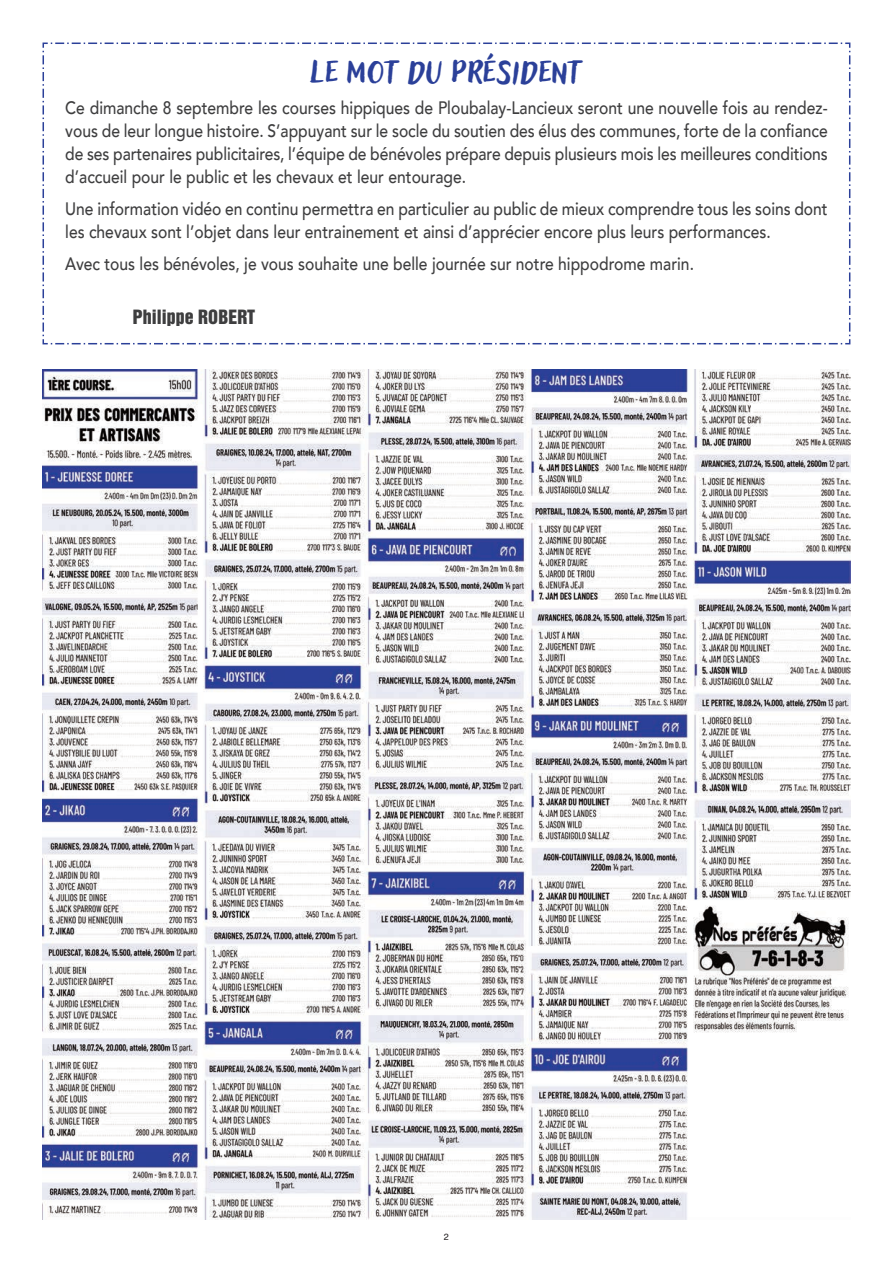
<style>
.page{position:relative;width:893px;height:1263px;background:#fff}
.page>*{position:absolute;margin:0;border:0;box-sizing:border-box;transform-origin:0 0}
.t1{font:42px "Adlery Pro Blockletter";letter-spacing:.01em;color:#2b4099}
.t2{font:500 18px/23.1px "Avenir";color:#3e3e3f;text-align:justify;scale:.87 1}
.t3{font:18px "Helvetica Inserat LT Std";color:#3e3e3f}
.t4{font:9px "Helvetica";color:#231f20}
</style>
<div class="page">
<svg style="left:42px;top:42px;width:809px;height:303px"></svg>
<img style="left:43px;top:370px;width:807px;height:849px">
<h1 class="t1" style="left:311px;top:43px;width:273px">Le Mot du Président</h1>
<p class="t2" style="left:65px;top:95px;width:878px">Ce dimanche 8 septembre les courses hippiques de Ploubalay-Lancieux seront une nouvelle fois au rendez&shy;vous de leur longue histoire. S’appuyant sur le socle du soutien des élus des communes, forte de la confiance de ses partenaires publicitaires, l’équipe de bénévoles prépare depuis plusieurs mois les meilleures conditions d’accueil pour le public et les chevaux et leur entourage.</p>
<p class="t2" style="left:65px;top:196px;width:878px">Une information vidéo en continu permettra en particulier au public de mieux comprendre tous les soins dont les chevaux sont l’objet dans leur entrainement et ainsi d’apprécier encore plus leurs performances.</p>
<p class="t2" style="left:65px;top:251px;width:724px">Avec tous les bénévoles, je vous souhaite une belle journée sur notre hippodrome marin.</p>
<p class="t3" style="left:133px;top:307px;width:124px">Philippe ROBERT</p>
<p class="t4" style="left:444px;top:1230px;width:7px">2</p>
</div>
